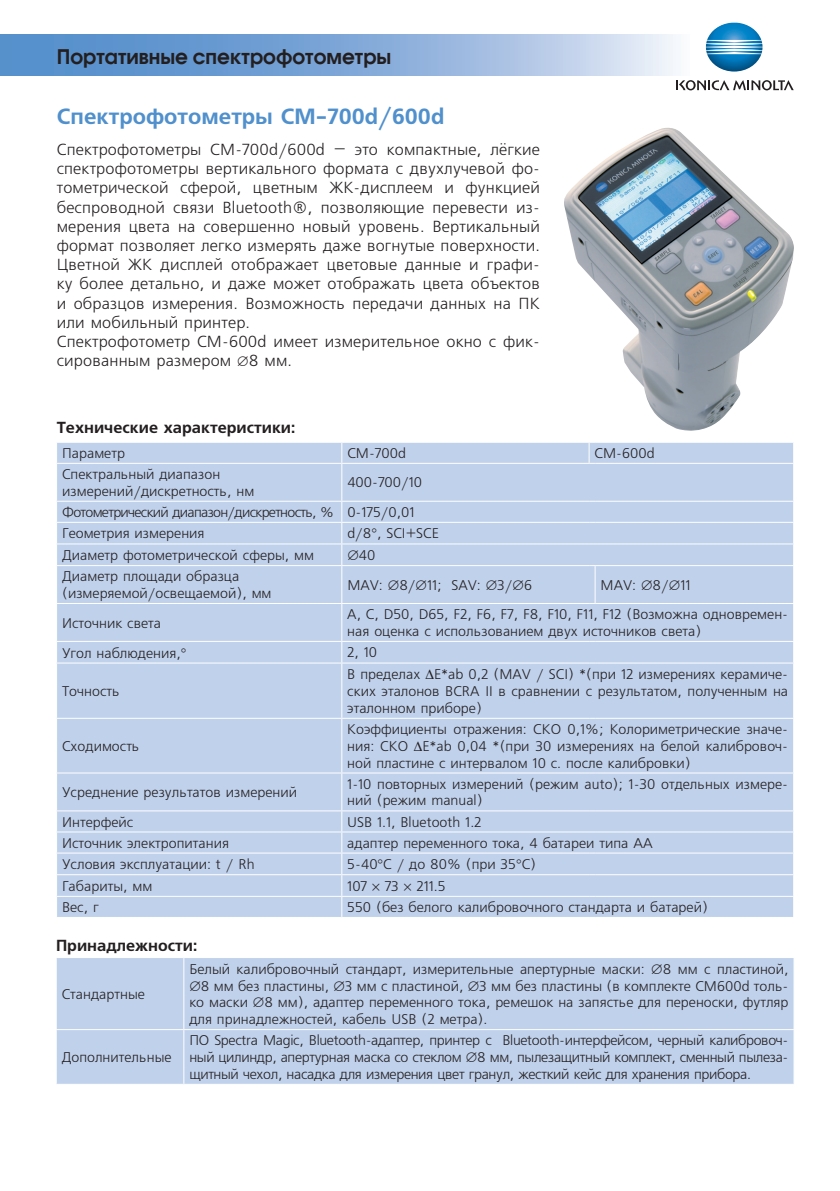
<style>
.page{position:relative;width:840px;height:1191px;background:#fff}
.page>*{position:absolute;margin:0;border:0;box-sizing:border-box;transform-origin:0 0}
.t1{font:700 22px "Free Set C";color:#5090cc}
.t2{font:600 20px "Avant Garde Gothic C";color:#231f20}
.t3{font:16px/19.2px "Free Set C";letter-spacing:.01em;color:#231f20}
.t4{font:700 16px "Free Set C";color:#231f20}
.t5{font:14px/16.8px "Free Set C";color:#231f20}
.t6{font:14px/29.4px "Free Set C";letter-spacing:-.05em;color:#231f20}
</style>
<div class="page">
<svg style="left:0;top:34px;width:676px;height:41px;background:#8aafdb"></svg>
<img style="left:705px;top:23px;width:57px;height:49px">
<svg style="left:676px;top:80px;width:117px;height:10px"></svg>
<img style="left:564px;top:128px;width:229px;height:303px">
<div style="left:57px;top:443px;width:735px;height:474px;background:#c0d1eb"></div>
<svg style="left:341px;top:443px;width:1px;height:20px"></svg>
<svg style="left:792px;top:443px;width:1px;height:20px"></svg>
<hr style="left:56px;top:463px;width:285px;height:1px;background:#fff">
<hr style="left:341px;top:463px;width:247px;height:1px;background:#fff">
<hr style="left:341px;top:464px;width:1px;height:37px;background:#fff">
<svg style="left:588px;top:442px;width:6px;height:22px"></svg>
<hr style="left:594px;top:463px;width:199px;height:1px;background:#fff">
<hr style="left:56px;top:501px;width:285px;height:1px;background:#fff">
<hr style="left:341px;top:501px;width:247px;height:1px;background:#fff">
<hr style="left:594px;top:501px;width:199px;height:1px;background:#fff">
<hr style="left:56px;top:522px;width:285px;height:1px;background:#fff">
<hr style="left:341px;top:522px;width:247px;height:1px;background:#fff">
<hr style="left:594px;top:522px;width:199px;height:1px;background:#fff">
<hr style="left:56px;top:543px;width:285px;height:1px;background:#fff">
<hr style="left:341px;top:543px;width:247px;height:1px;background:#fff">
<svg style="left:341px;top:502px;width:1px;height:63px"></svg>
<hr style="left:594px;top:543px;width:199px;height:1px;background:#fff">
<svg style="left:792px;top:502px;width:1px;height:63px"></svg>
<hr style="left:56px;top:565px;width:285px;height:1px;background:#fff">
<hr style="left:341px;top:565px;width:247px;height:1px;background:#fff">
<hr style="left:341px;top:566px;width:1px;height:37px;background:#fff">
<hr style="left:594px;top:565px;width:199px;height:1px;background:#fff">
<hr style="left:594px;top:566px;width:1px;height:37px;background:#fff">
<hr style="left:56px;top:603px;width:285px;height:1px;background:#fff">
<hr style="left:341px;top:603px;width:247px;height:1px;background:#fff">
<hr style="left:341px;top:604px;width:1px;height:37px;background:#fff">
<hr style="left:594px;top:603px;width:199px;height:1px;background:#fff">
<hr style="left:56px;top:641px;width:285px;height:1px;background:#fff">
<hr style="left:341px;top:641px;width:247px;height:1px;background:#fff">
<svg style="left:341px;top:642px;width:1px;height:20px"></svg>
<hr style="left:594px;top:641px;width:199px;height:1px;background:#fff">
<svg style="left:792px;top:642px;width:1px;height:20px"></svg>
<hr style="left:56px;top:662px;width:285px;height:1px;background:#fff">
<hr style="left:341px;top:662px;width:247px;height:1px;background:#fff">
<hr style="left:341px;top:663px;width:1px;height:55px;background:#fff">
<hr style="left:594px;top:662px;width:199px;height:1px;background:#fff">
<hr style="left:341px;top:719px;width:1px;height:53px;background:#fff">
<hr style="left:56px;top:718px;width:285px;height:1px;background:#fff">
<hr style="left:56px;top:772px;width:285px;height:1px;background:#fff">
<hr style="left:341px;top:718px;width:247px;height:1px;background:#fff">
<hr style="left:594px;top:718px;width:199px;height:1px;background:#fff">
<hr style="left:341px;top:772px;width:247px;height:1px;background:#fff">
<hr style="left:341px;top:773px;width:1px;height:37px;background:#fff">
<hr style="left:594px;top:772px;width:199px;height:1px;background:#fff">
<hr style="left:56px;top:810px;width:285px;height:1px;background:#fff">
<hr style="left:341px;top:810px;width:247px;height:1px;background:#fff">
<hr style="left:594px;top:810px;width:199px;height:1px;background:#fff">
<hr style="left:56px;top:831px;width:285px;height:1px;background:#fff">
<hr style="left:341px;top:831px;width:247px;height:1px;background:#fff">
<hr style="left:594px;top:831px;width:199px;height:1px;background:#fff">
<hr style="left:56px;top:852px;width:285px;height:1px;background:#fff">
<hr style="left:341px;top:852px;width:247px;height:1px;background:#fff">
<hr style="left:594px;top:852px;width:199px;height:1px;background:#fff">
<hr style="left:56px;top:874px;width:285px;height:1px;background:#fff">
<hr style="left:341px;top:874px;width:247px;height:1px;background:#fff">
<hr style="left:594px;top:874px;width:199px;height:1px;background:#fff">
<hr style="left:56px;top:896px;width:285px;height:1px;background:#fff">
<hr style="left:341px;top:896px;width:247px;height:1px;background:#fff">
<svg style="left:341px;top:811px;width:1px;height:106px"></svg>
<hr style="left:594px;top:896px;width:199px;height:1px;background:#fff">
<svg style="left:792px;top:811px;width:1px;height:106px"></svg>
<div style="left:57px;top:958px;width:736px;height:125px;background:#c0d1eb"></div>
<hr style="left:183px;top:958px;width:1px;height:71px;background:#fff">
<hr style="left:56px;top:1029px;width:128px;height:1px;background:#fff">
<hr style="left:184px;top:1029px;width:610px;height:1px;background:#fff">
<hr style="left:183px;top:1030px;width:1px;height:53px;background:#fff">
<svg style="left:372px;top:529px;width:4px;height:4px"></svg>
<svg style="left:181px;top:648px;width:5px;height:4px"></svg>
<svg style="left:425px;top:669px;width:8px;height:10px"></svg>
<svg style="left:414px;top:741px;width:8px;height:9px"></svg>
<svg style="left:378px;top:859px;width:4px;height:5px"></svg>
<svg style="left:516px;top:859px;width:4px;height:5px"></svg>
<svg style="left:372px;top:883px;width:7px;height:7px"></svg>
<svg style="left:404px;top:883px;width:7px;height:7px"></svg>
<h2 class="t2" style="left:57px;top:45px;width:336px">Портативные спектрофотометры</h2>
<h1 class="t1" style="left:57px;top:104px;width:389px">Спектрофотометры CM-700d/600d</h1>
<p class="t3" style="left:57px;top:141px;width:484px">Спектрофотометры CM-700d/600d — это компактные, лёгкие спектрофотометры вертикального формата с двухлучевой фо&shy;тометрической сферой, цветным ЖК-дисплеем и функцией беспроводной связи Bluetooth®, позволяющие перевести из&shy;мерения цвета на совершенно новый уровень. Вертикальный формат позволяет легко измерять даже вогнутые поверхности.<br>Цветной ЖК дисплей отображает цветовые данные и графи&shy;ку более детально, и даже может отображать цвета объектов и образцов измерения. Возможность передачи данных на ПК или мобильный принтер.<br>Спектрофотометр CM-600d имеет измерительное окно с фик&shy;сированным размером ∅8 мм.</p>
<p class="t4" style="left:57px;top:419px;width:240px">Технические характеристики:</p>
<p class="t5" style="left:62px;top:445px;width:64px">Параметр</p>
<p class="t5" style="left:347px;top:445px;width:60px">CM-700d</p>
<p class="t5" style="left:594px;top:445px;width:62px">CM-600d</p>
<p class="t5" style="left:62px;top:466px;width:194px">Спектральный диапазон измерений/дискретность, нм</p>
<p class="t6" style="left:62px;top:468px;width:361px;text-indent:285px">400-700/10<br>Фотометрический диапазон/дискретность, % 0-175/0,01</p>
<p class="t5" style="left:62px;top:525px;width:144px">Геометрия измерения</p>
<p class="t5" style="left:347px;top:526px;width:93px">d/8 , SCI+SCE</p>
<p class="t5" style="left:62px;top:547px;width:253px">Диаметр фотометрической сферы, мм</p>
<p class="t5" style="left:347px;top:547px;width:30px">∅40</p>
<p class="t5" style="left:62px;top:568px;width:211px">Диаметр площади образца (измеряемой/освещаемой), мм</p>
<p class="t5" style="left:347px;top:577px;width:186px">MAV: ∅8/∅11; SAV: ∅3/∅6</p>
<p class="t5" style="left:600px;top:577px;width:91px">MAV: ∅8/∅11</p>
<p class="t5" style="left:62px;top:615px;width:100px">Источник света</p>
<p class="t5" style="left:347px;top:606px;width:442px">A, C, D50, D65, F2, F6, F7, F8, F10, F11, F12 (Возможна одновремен&shy;ная оценка с использованием двух источников света)</p>
<p class="t5" style="left:62px;top:645px;width:120px">Угол наблюдения,</p>
<p class="t5" style="left:347px;top:644px;width:31px">2, 10</p>
<p class="t5" style="left:62px;top:683px;width:59px">Точность</p>
<p class="t5" style="left:347px;top:666px;width:442px;text-align:justify">В пределах E*ab 0,2 (MAV / SCI) *(при 12 измерениях керамиче&shy;ских эталонов BCRA II в сравнении с результатом, полученным на эталонном приборе)</p>
<p class="t5" style="left:62px;top:738px;width:79px">Сходимость</p>
<p class="t5" style="left:347px;top:721px;width:442px;text-align:justify">Коэффициенты отражения: СКО 0,1%; Колориметрические значе&shy;ния: СКО E*ab 0,04 *(при 30 измерениях на белой калибровоч&shy;ной пластине с интервалом 10 с. после калибровки)</p>
<p class="t5" style="left:62px;top:784px;width:236px">Усреднение результатов измерений</p>
<p class="t5" style="left:347px;top:776px;width:442px">1-10 повторных измерений (режим auto); 1-30 отдельных измере&shy;ний (режим manual)</p>
<p class="t5" style="left:62px;top:814px;width:73px">Интерфейс</p>
<p class="t5" style="left:347px;top:814px;width:136px">USB 1.1, Bluetooth 1.2</p>
<p class="t5" style="left:62px;top:835px;width:168px">Источник электропитания</p>
<p class="t5" style="left:347px;top:835px;width:306px">адаптер переменного тока, 4 батареи типа АА</p>
<p class="t5" style="left:62px;top:856px;width:194px">Условия эксплуатации: t / Rh</p>
<p class="t5" style="left:347px;top:856px;width:190px">5-40 С / до 80% (при 35 С)</p>
<p class="t5" style="left:62px;top:878px;width:92px">Габариты, мм</p>
<p class="t5" style="left:347px;top:878px;width:100px">107 73 211.5</p>
<p class="t5" style="left:62px;top:899px;width:38px">Вес, г</p>
<p class="t5" style="left:347px;top:899px;width:362px">550 (без белого калибровочного стандарта и батарей)</p>
<p class="t4" style="left:56px;top:936px;width:143px">Принадлежности:</p>
<p class="t5" style="left:62px;top:986px;width:85px">Стандартные</p>
<p class="t5" style="left:62px;top:1049px;width:111px">Дополнительные</p>
<p class="t5" style="left:189px;top:961px;width:600px;text-align:justify">Белый калибровочный стандарт, измерительные апертурные маски: ∅8 мм с пластиной, ∅8 мм без пластины, ∅3 мм с пластиной, ∅3 мм без пластины (в комплекте CM600d толь&shy;ко маски ∅8 мм), адаптер переменного тока, ремешок на запястье для переноски, футляр для принадлежностей, кабель USB (2 метра).</p>
<p class="t5" style="left:189px;top:1032px;width:600px;text-align:justify">ПО Spectra Magiс, Bluetooth-адаптер, принтер с Bluetooth-интерфейсом, черный калибровоч&shy;ный цилиндр, апертурная маска со стеклом ∅8 мм, пылезащитный комплект, сменный пылеза&shy;щитный чехол, насадка для измерения цвет гранул, жесткий кейс для хранения прибора.</p>
</div>
